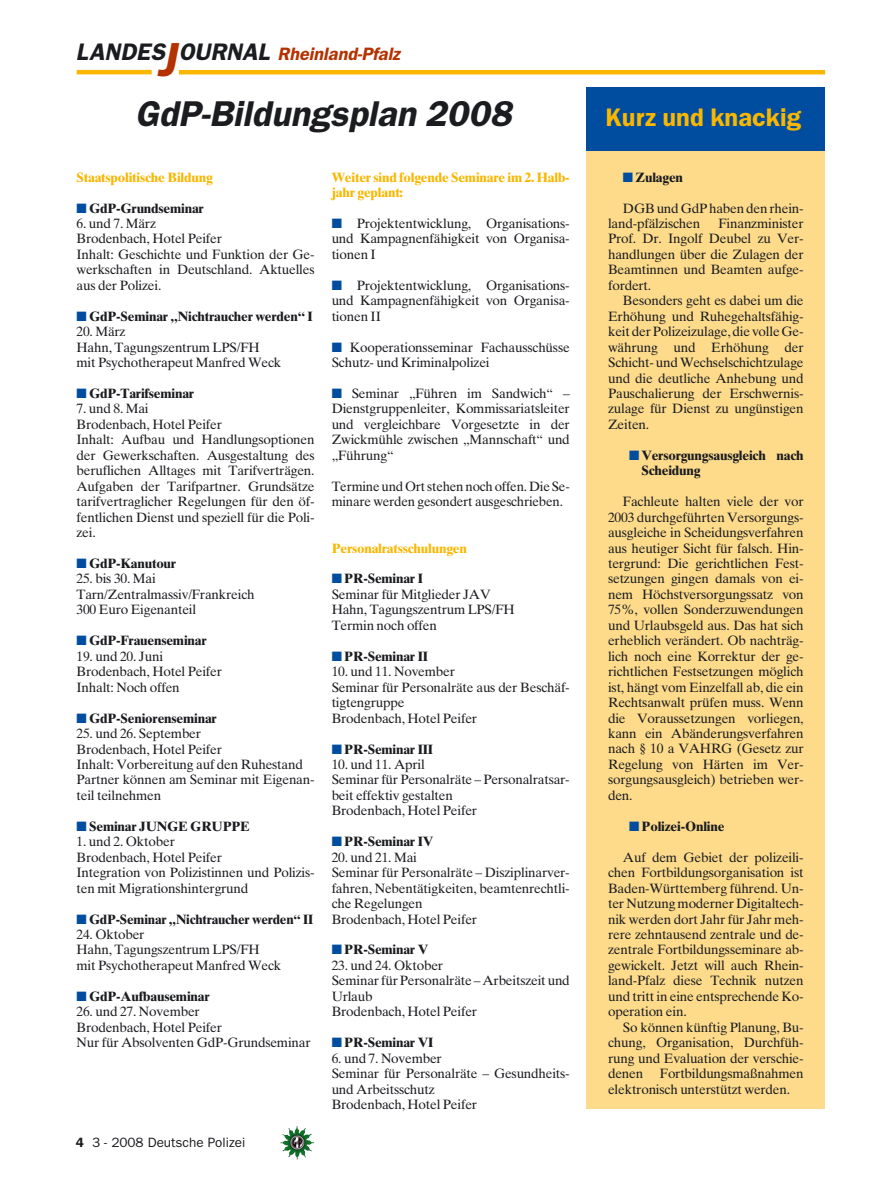
<style>
.page{position:relative;width:893px;height:1191px;background:#fff}
.page>*{position:absolute;margin:0;border:0;box-sizing:border-box;transform-origin:0 0}
.t1{font:italic 600 36px "Franklin Gothic";color:#1b1c20}
.t2{font:600 25.5px "Franklin Gothic";color:#f9b700}
.t3{font:italic 600 18px "Franklin Gothic";color:#b43200}
.t4{font:13.5px/15.5px "Times Ten";letter-spacing:-.015em;color:#1b1c20}
.t5{font:700 13.5px/15.5px "Times Ten";letter-spacing:-.015em;color:#1b1c20}
.t6{font:700 13.5px/15.5px "Times Ten";letter-spacing:-.015em;color:#f9b700}
.t7{font:13.5px "Franklin Gothic";color:#1b1c20}
.s1{font-size:24px;color:#1b1c20}
.s2{font-size:48px}
.s3{color:#004d9f}
.s4{font-weight:600}
.s5{font-weight:700}
</style>
<div class="page">
<img style="left:282px;top:1127px;width:32px;height:32px">
<hr style="left:77px;top:70px;width:75px;height:4px;background:#f9b700">
<hr style="left:179px;top:70px;width:646px;height:4px;background:#f9b700">
<div style="left:587px;top:88px;width:238px;height:1021px;background:#fddb8b"></div>
<div style="left:587px;top:87px;width:238px;height:64px;background:#004d9f"></div>
<h3 class="t3" style="left:76px;top:48px;width:329px"><span class="s1">LANDES</span><span class="s2">J</span><span class="s1">OURNAL</span> Rheinland-Pfalz</h3>
<h1 class="t1" style="left:135px;top:101px;width:384px">GdP-Bildungsplan 2008</h1>
<p class="t6" style="left:77px;top:171px;width:138px">Staatspolitische Bildung</p>
<p class="t5" style="left:77px;top:201px;width:129px"><span class="s3">■</span> GdP-Grundseminar</p>
<p class="t4" style="left:77px;top:217px;width:240px">6. und 7. März<br>Brodenbach, Hotel Peifer<br>Inhalt: Geschichte und Funktion der Ge&shy;werkschaften in Deutschland. Aktuelles aus der Polizei.</p>
<p class="t5" style="left:77px;top:310px;width:238px"><span class="s3">■</span> GdP-Seminar „Nichtraucher werden“ I</p>
<p class="t4" style="left:77px;top:325px;width:206px">20. März<br>Hahn, Tagungszentrum LPS/FH mit Psychotherapeut Manfred Weck</p>
<p class="t5" style="left:77px;top:387px;width:119px"><span class="s3">■</span> GdP-Tarifseminar</p>
<p class="t4" style="left:77px;top:402px;width:240px">7. und 8. Mai<br>Brodenbach, Hotel Peifer<br>Inhalt: Aufbau und Handlungsoptionen der Gewerkschaften. Ausgestaltung des beruflichen Alltages mit Tarifverträgen.<br>Aufgaben der Tarifpartner. Grundsätze tarifvertraglicher Regelungen für den öf&shy;fentlichen Dienst und speziell für die Poli&shy;zei.</p>
<p class="t5" style="left:77px;top:557px;width:101px"><span class="s3">■</span> GdP-Kanutour</p>
<p class="t4" style="left:77px;top:572px;width:180px">25. bis 30. Mai<br>Tarn/Zentralmassiv/Frankreich<br>300 Euro Eigenanteil</p>
<p class="t5" style="left:77px;top:634px;width:132px"><span class="s3">■</span> GdP-Frauenseminar</p>
<p class="t4" style="left:77px;top:650px;width:147px">19. und 20. Juni<br>Brodenbach, Hotel Peifer<br>Inhalt: Noch offen</p>
<p class="t5" style="left:77px;top:711px;width:142px"><span class="s3">■</span> GdP-Seniorenseminar</p>
<p class="t4" style="left:77px;top:727px;width:240px">25. und 26. September<br>Brodenbach, Hotel Peifer<br>Inhalt: Vorbereitung auf den Ruhestand<br>Partner können am Seminar mit Eigenan&shy;teil teilnehmen</p>
<p class="t5" style="left:77px;top:819px;width:175px"><span class="s3">■</span> Seminar JUNGE GRUPPE</p>
<p class="t4" style="left:77px;top:835px;width:240px">1. und 2. Oktober<br>Brodenbach, Hotel Peifer<br>Integration von Polizistinnen und Polizis - ten mit Migrationshintergrund</p>
<p class="t5" style="left:77px;top:912px;width:238px"><span class="s3">■</span> GdP-Seminar „Nichtraucher werden“ II</p>
<p class="t4" style="left:77px;top:928px;width:206px">24. Oktober<br>Hahn, Tagungszentrum LPS/FH mit Psychotherapeut Manfred Weck</p>
<p class="t5" style="left:77px;top:989px;width:135px"><span class="s3">■</span> GdP-Aufbauseminar</p>
<p class="t4" style="left:77px;top:1005px;width:236px">26. und 27. November<br>Brodenbach, Hotel Peifer<br>Nur für Absolventen GdP-Grundseminar</p>
<p class="t7" style="left:76px;top:1137px;width:171px"><span class="s4">4</span> 3 - 2008 Deutsche Polizei</p>
<p class="t6" style="left:332px;top:171px;width:240px">Weiter sind folgende Seminare im 2. Halb&shy;jahr geplant:</p>
<p class="t4" style="left:332px;top:217px;width:240px;text-align:justify"><span class="s3">■</span> Projektentwicklung, Organisations&shy;und Kampagnenfähigkeit von Organisa&shy;tionen I</p>
<p class="t4" style="left:332px;top:279px;width:240px;text-align:justify"><span class="s3">■</span> Projektentwicklung, Organisations&shy;und Kampagnenfähigkeit von Organisa&shy;tionen II</p>
<p class="t4" style="left:332px;top:341px;width:240px"><span class="s3">■</span> Kooperationsseminar Fachausschüsse<br>Schutz- und Kriminalpolizei</p>
<p class="t4" style="left:332px;top:387px;width:240px;text-align:justify"><span class="s3">■</span> Seminar „Führen im Sandwich“ – Dienstgruppenleiter, Kommissariatsleiter und vergleichbare Vorgesetzte in der Zwickmühle zwischen „Mannschaft“ und „Führung“</p>
<p class="t4" style="left:332px;top:480px;width:240px">Termine und Ort stehen noch offen. Die Se&shy;minare werden gesondert ausgeschrieben.</p>
<p class="t6" style="left:332px;top:541px;width:137px">Personalratsschulungen</p>
<p class="t4" style="left:332px;top:572px;width:185px"><span class="s3">■</span> <span class="s5">PR-Seminar I<br></span>Seminar für Mitglieder JAV<br>Hahn, Tagungszentrum LPS/FH<br>Termin noch offen</p>
<p class="t5" style="left:332px;top:650px;width:98px"><span class="s3">■</span> PR-Seminar II</p>
<p class="t4" style="left:332px;top:665px;width:240px">10. und 11. November<br>Seminar für Personalräte aus der Beschäf&shy;tigtengruppe<br>Brodenbach, Hotel Peifer</p>
<p class="t5" style="left:332px;top:742px;width:103px"><span class="s3">■</span> PR-Seminar III</p>
<p class="t4" style="left:332px;top:758px;width:240px">10. und 11. April<br>Seminar für Personalräte – Personalratsar&shy;beit effektiv gestalten<br>Brodenbach, Hotel Peifer</p>
<p class="t5" style="left:332px;top:835px;width:103px"><span class="s3">■</span> PR-Seminar IV</p>
<p class="t4" style="left:332px;top:850px;width:240px">20. und 21. Mai<br>Seminar für Personalräte – Disziplinarver&shy;fahren, Nebentätigkeiten, beamtenrechtli&shy;che Regelungen<br>Brodenbach, Hotel Peifer</p>
<p class="t5" style="left:332px;top:943px;width:98px"><span class="s3">■</span> PR-Seminar V</p>
<p class="t4" style="left:332px;top:959px;width:240px">23. und 24. Oktober<br>Seminar für Personalräte – Arbeitszeit und<br>Urlaub<br>Brodenbach, Hotel Peifer</p>
<p class="t5" style="left:332px;top:1036px;width:103px"><span class="s3">■</span> PR-Seminar VI</p>
<p class="t4" style="left:332px;top:1051px;width:240px">6. und 7. November<br>Seminar für Personalräte – Gesundheits&shy;und Arbeitsschutz<br>Brodenbach, Hotel Peifer</p>
<h2 class="t2" style="left:606px;top:108px;width:197px">Kurz und knackig</h2>
<p class="t5" style="left:623px;top:171px;width:62px"><span class="s3">■</span> Zulagen</p>
<p class="t4" style="left:608px;top:201px;width:197px;text-indent:15px">DGB und GdP haben den rhein&shy;land-pfälzischen</p>
<p class="t4" style="left:608px;top:217px;width:197px;text-align:justify;text-indent:110px">Finanzminister Prof. Dr. Ingolf Deubel zu Ver&shy;handlungen über die Zulagen der Beamtinnen und Beamten aufge&shy;fordert.</p>
<p class="t4" style="left:608px;top:294px;width:197px;text-align:justify;text-indent:15px">Besonders geht es dabei um die Erhöhung und Ruhegehaltsfähig&shy;keit der Polizeizulage, die volle Ge&shy;währung und Erhöhung der Schicht- und Wechselschichtzulage und die deutliche Anhebung und Pauschalierung der Erschwernis&shy;zulage für Dienst zu ungünstigen Zeiten.</p>
<p class="t5" style="left:641px;top:449px;width:164px;text-indent:-12px"><span class="s3">■</span> Versorgungsausgleich nach<br>Scheidung</p>
<p class="t4" style="left:608px;top:495px;width:197px;text-align:justify;text-indent:15px">Fachleute halten viele der vor 2003 durchgeführten Versorgungs&shy;ausgleiche in Scheidungsverfahren aus heutiger Sicht für falsch. Hin&shy;tergrund: Die gerichtlichen Fest&shy;setzungen gingen damals von ei&shy;nem Höchstversorgungssatz von 75%, vollen Sonderzuwendungen und Urlaubsgeld aus. Das hat sich erheblich verändert. Ob nachträg&shy;lich noch eine Korrektur der ge&shy;richtlichen Festsetzungen möglich ist, hängt vom Einzelfall ab, die ein Rechtsanwalt prüfen muss. Wenn die Voraussetzungen vorliegen, kann ein Abänderungsverfahren nach § 10 a VAHRG (Gesetz zur Regelung von Härten im Ver - sorgungsausgleich) betrieben wer&shy;den.</p>
<p class="t5" style="left:629px;top:819px;width:97px"><span class="s3">■</span> Polizei-Online</p>
<p class="t4" style="left:608px;top:850px;width:197px;text-align:justify;text-indent:15px">Auf dem Gebiet der polizeili&shy;chen Fortbildungsorganisation ist Baden-Württemberg führend. Un&shy;ter Nutzung moderner Digitaltech&shy;nik werden dort Jahr für Jahr meh&shy;rere zehntausend zentrale und de&shy;zentrale Fortbildungsseminare ab&shy;gewickelt. Jetzt will auch Rhein&shy;land-Pfalz diese Technik nutzen und tritt in eine entsprechende Ko&shy;operation ein.</p>
<p class="t4" style="left:608px;top:1020px;width:197px;text-align:justify;text-indent:15px">So können künftig Planung, Bu&shy;chung, Organisation, Durchfüh&shy;rung und Evaluation der verschie&shy;denen Fortbildungsmaßnahmen elektronisch unterstützt werden.</p>
</div>
